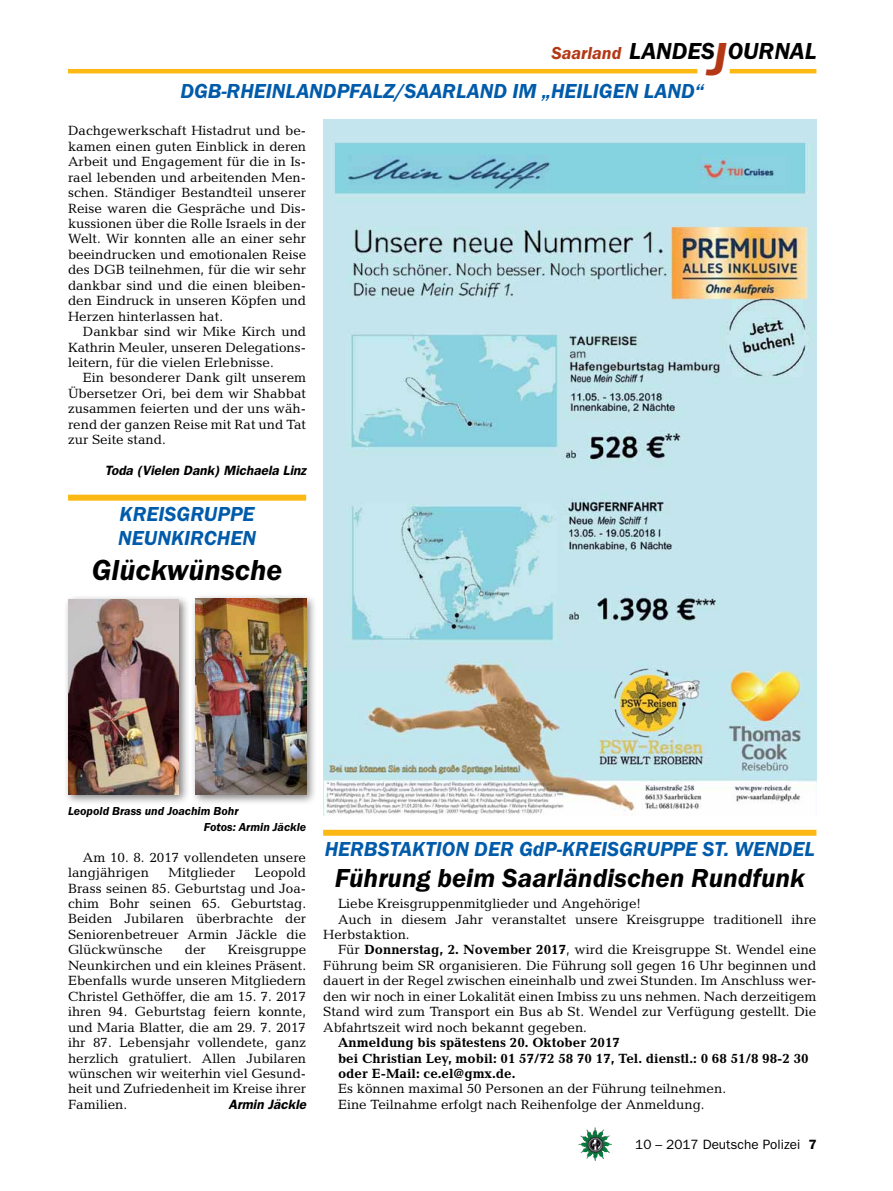
<style>
.page{position:relative;width:893px;height:1191px;background:#fff}
.page>*{position:absolute;margin:0;border:0;box-sizing:border-box;transform-origin:0 0}
.t1{font:italic 600 30px "Franklin Gothic Itc T";color:#000}
.t2{font:italic 600 27px "Franklin Gothic Itc T";color:#000}
.t3{font:italic 600 24px "Franklin Gothic Itc T";color:#000}
.t4{font:italic 600 21px/24px "Franklin Gothic Itc T";color:#005baa}
.t5{font:italic 600 18px "Franklin Gothic Itc T";color:#b33916}
.t6{font:13.5px/15.5px "Candida";color:#000;text-align:justify}
.t7{font:700 13.5px/15.5px "Candida";color:#000}
.t8{font:italic 600 13.5px "Franklin Gothic";color:#000}
.t9{font:13.5px "Franklin Gothic";color:#000}
.t10{font:italic 600 12px/15.5px "Franklin Gothic Itc T";color:#000}
.s1{font-size:48px;color:#b33916}
.s2{font-weight:700}
.s3{font-weight:600}
</style>
<div class="page">
<img style="left:578px;top:1127px;width:17px;height:25px">
<hr style="left:730px;top:69px;width:86px;height:4px;background:#fdb913">
<hr style="left:68px;top:69px;width:629px;height:4px;background:#fdb913">
<img style="left:323px;top:119px;width:493px;height:696px">
<div style="left:63px;top:594px;width:127px;height:211px;background:#000;opacity:.5"></div>
<img style="left:68px;top:599px;width:111px;height:195px">
<div style="left:190px;top:593px;width:127px;height:212px;background:#000;opacity:.5"></div>
<img style="left:196px;top:599px;width:110px;height:195px">
<div style="left:68px;top:494px;width:238px;height:6px;background:#fdb913"></div>
<div style="left:323px;top:829px;width:493px;height:6px;background:#fdb913"></div>
<h3 class="t5" style="left:551px;top:42px;width:71px">Saarland</h3>
<h3 class="t3" style="left:629px;top:37px;width:189px">LANDES<span class="s1">J</span>OURNAL</h3>
<h3 class="t4" style="left:180px;top:79px;width:106px">DGB-Rheinlandp</h3>
<h3 class="t4" style="left:349px;top:79px;width:82px">falz/Saarland</h3>
<h3 class="t4" style="left:512px;top:79px;width:157px">im „Heiligen Land</h3>
<h3 class="t4" style="left:695px;top:79px;width:11px">“</h3>
<p class="t6" style="left:68px;top:123px;width:240px">Dachgewerkschaft Histadrut und be&shy;kamen einen guten Einblick in deren Arbeit und Engagement für die in Is&shy;rael lebenden und arbeitenden Men&shy;schen. Ständiger Bestandteil unserer Reise waren die Gespräche und Dis&shy;kussionen über die Rolle Israels in der Welt. Wir konnten alle an einer sehr beeindrucken und emotionalen Reise des DGB teilnehmen, für die wir sehr dankbar sind und die einen bleiben&shy;den Eindruck in unseren Köpfen und Herzen hinterlassen hat.</p>
<p class="t6" style="left:68px;top:324px;width:240px;text-indent:15px">Dankbar sind wir Mike Kirch und Kathrin Meuler, unseren Delegations&shy;leitern, für die vielen Erlebnisse.</p>
<p class="t6" style="left:68px;top:370px;width:240px;text-indent:15px">Ein besonderer Dank gilt unserem Übersetzer Ori, bei dem wir Shabbat zusammen feierten und der uns wäh&shy;rend der ganzen Reise mit Rat und Tat zur Seite stand.</p>
<p class="t8" style="left:105px;top:462px;width:203px">Toda (Vielen Dank) Michaela Linz</p>
<h3 class="t4" style="left:118px;top:501px;width:87px">Kreisgruppe<br>Neunk</h3>
<h3 class="t4" style="left:184px;top:525px;width:60px">irchen</h3>
<h1 class="t1" style="left:92px;top:553px;width:192px">Glückwünsche</h1>
<p class="t10" style="left:204px;top:803px;width:104px;text-indent:-136px">Leopold Brass und Joachim Bohr<br>Fotos: Armin Jäckle</p>
<p class="t6" style="left:68px;top:849px;width:240px;text-indent:15px">Am 10. 8. 2017 vollendeten unsere langjährigen</p>
<p class="t6" style="left:68px;top:865px;width:240px;text-indent:187px">Leopold Brass seinen 85. Geburtstag und Joa&shy;chim Bohr seinen 65. Geburtstag.<br>Beiden Jubilaren überbrachte der Seniorenbetreuer Armin Jäckle die Glückwünsche</p>
<p class="t6" style="left:169px;top:865px;width:68px">Mitglieder</p>
<p class="t6" style="left:185px;top:942px;width:23px">der</p>
<p class="t6" style="left:68px;top:942px;width:240px;text-indent:160px">Kreisgruppe Neunkirchen und ein kleines Präsent.<br>Ebenfalls wurde unseren Mitgliedern Christel Gethöffer, die am 15. 7. 2017 ihren 94. Geburtstag feiern konnte, und Maria Blatter, die am 29. 7. 2017 ihr 87. Lebensjahr vollendete, ganz herzlich gratuliert. Allen Jubilaren wünschen wir weiterhin viel Gesund&shy;heit und Zufriedenheit im Kreise ihrer Familien.</p>
<p class="t8" style="left:229px;top:1096px;width:79px">Armin Jäckle</p>
<h3 class="t4" style="left:325px;top:836px;width:14px">Herbs</h3>
<h3 class="t4" style="left:390px;top:836px;width:99px">taktion der</h3>
<h3 class="t4" style="left:519px;top:836px;width:128px">GdP-Kreisgruppe</h3>
<h3 class="t4" style="left:702px;top:836px;width:64px">St. Wendel</h3>
<h2 class="t2" style="left:335px;top:862px;width:472px">Führung beim Saarländischen Rundfunk</h2>
<p class="t6" style="left:338px;top:895px;width:305px">Liebe Kreisgruppenmitglieder und Angehörige!</p>
<p class="t6" style="left:338px;top:911px;width:480px">Auch in diesem Jahr veranstaltet unsere Kreisgruppe traditionell ihre</p>
<p class="t6" style="left:323px;top:926px;width:88px">Herbstaktion.</p>
<p class="t6" style="left:338px;top:942px;width:480px">Für <span class="s2">Donnerstag, 2. November 2017</span>, wird die Kreisgruppe St. Wendel eine</p>
<p class="t6" style="left:323px;top:957px;width:495px">Führung beim SR organisieren. Die Führung soll gegen 16 Uhr beginnen und</p>
<p class="t6" style="left:323px;top:973px;width:495px">dauert in der Regel zwischen eineinhalb und zwei Stunden. Im Anschluss wer-</p>
<p class="t6" style="left:323px;top:988px;width:495px">den wir noch in einer Lokalität einen Imbiss zu uns nehmen. Nach derzeitigem</p>
<p class="t6" style="left:323px;top:1004px;width:495px">Stand wird zum Transport ein Bus ab St. Wendel zur Verfügung gestellt. Die</p>
<p class="t6" style="left:323px;top:1019px;width:265px">Abfahrtszeit wird noch bekannt gegeben.</p>
<p class="t7" style="left:338px;top:1034px;width:472px">Anmeldung bis spätestens 20. Oktober 2017<br>bei Christian Ley, mobil: 01 57/72 58 70 17, Tel. dienstl.: 0 68 51/8 98-2 30 oder E-Mail: ce.el@gmx.de.</p>
<p class="t6" style="left:338px;top:1081px;width:390px">Es können maximal 50 Personen an der Führung teilnehmen.<br>Eine Teilnahme erfolgt nach Reihenfolge der Anmeldung.</p>
<p class="t9" style="left:635px;top:1136px;width:183px">10 – 2017 Deutsche Polizei <span class="s3">7</span></p>
</div>
